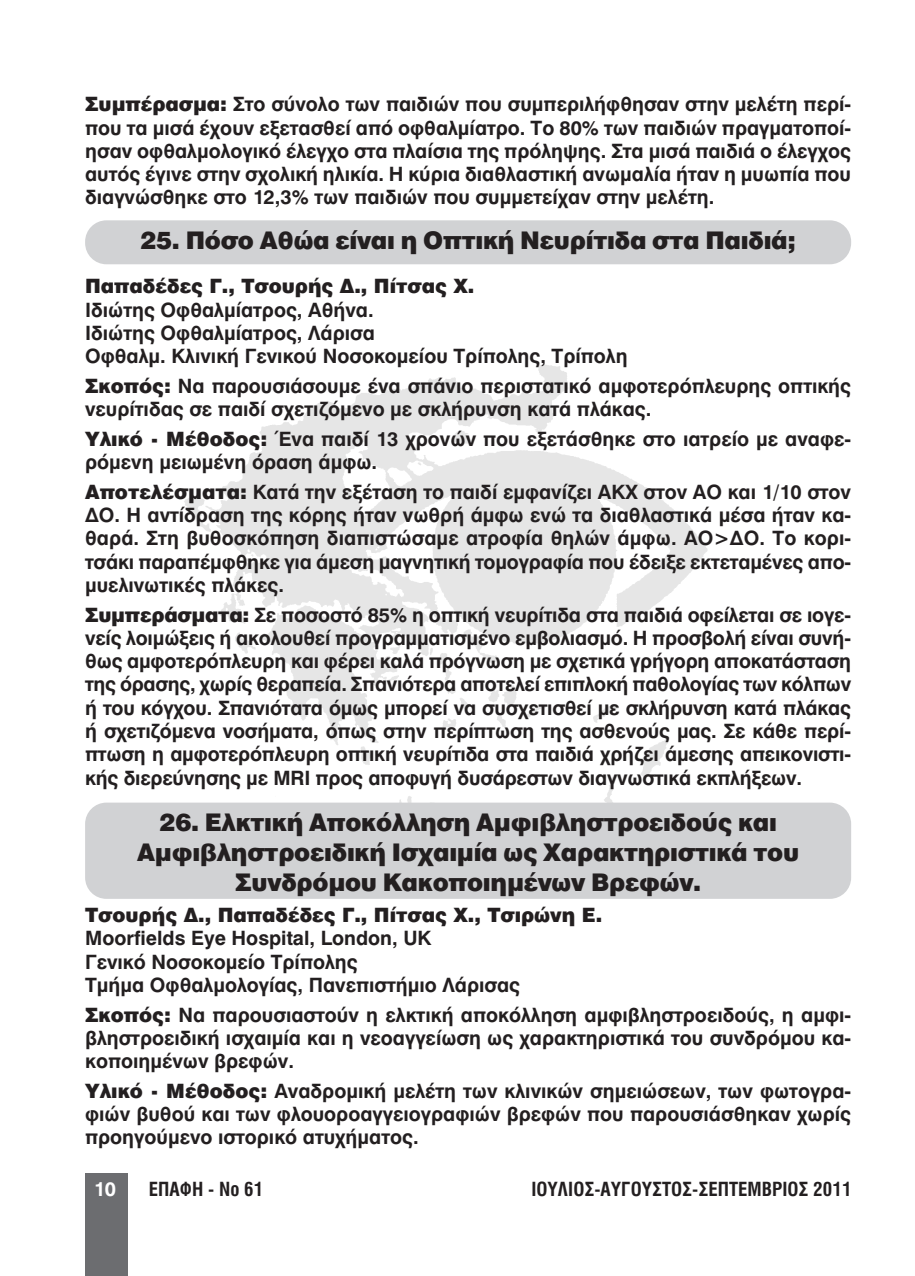
<style>
.page{position:relative;width:915px;height:1276px;background:#fff}
.page>*{position:absolute;margin:0;border:0;box-sizing:border-box;transform-origin:0 0}
.t1{font:900 24px/30px "UB Helvetica";letter-spacing:-.01em;color:#231f20;text-align:center}
.t2{font:19.5px/23.2px "UB Helvetica Bold";color:#231f20;text-align:justify}
.t3{font:900 19.5px "UB Helvetica";color:#231f20}
.t4{font:19.5px "UB Helvetica Cond Bold";color:#231f20}
.t5{font:19.5px "UB Helvetica Bold";color:#fff}
.s1{font-family:"UB Helvetica";font-weight:900}
</style>
<div class="page">
<img style="left:184px;top:364px;width:524px;height:438px">
<div style="left:85px;top:1174px;width:43px;height:102px;background:#6c6d70"></div>
<div style="left:85px;top:220px;width:765px;height:44px;background:#d1d2d4;border-radius:21px"></div>
<div style="left:85px;top:802px;width:765px;height:97px;background:#d1d2d4;border-radius:21px"></div>
<p class="t2" style="left:85px;top:92px;width:767px"><span class="s1">Συµπέρασµα:</span> Στο σύνολο των παιδιών που συµπεριλήφθησαν στην µελέτη περί&shy;που τα µισά έχουν εξετασθεί από οφθαλµίατρο. Το 80% των παιδιών πραγµατοποί&shy;ησαν οφθαλµολογικό έλεγχο στα πλαίσια της πρόληψης. Στα µισά παιδιά ο έλεγχος αυτός έγινε στην σχολική ηλικία. Η κύρια διαθλαστική ανωµαλία ήταν η µυωπία που διαγνώσθηκε στο 12,3% των παιδιών που συµµετείχαν στην µελέτη.</p>
<p class="t1" style="left:140px;top:225px;width:657px">25. Πόσο Αθώα είναι η Οπτική Νευρίτιδα στα Παιδιά;</p>
<p class="t3" style="left:85px;top:274px;width:390px">Παπαδέδες Γ., Τσουρής ∆., Πίτσας Χ.</p>
<p class="t2" style="left:85px;top:298px;width:544px;text-align:left">Ιδιώτης Οφθαλµίατρος, Αθήνα.<br>Ιδιώτης Οφθαλµίατρος, Λάρισα<br>Οφθαλµ. Κλινική Γενικού Νοσοκοµείου Τρίπολης, Τρίπολη</p>
<p class="t2" style="left:85px;top:374px;width:767px"><span class="s1">Σκοπός:</span> Να παρουσιάσουµε ένα σπάνιο περιστατικό αµφοτερόπλευρης οπτικής νευρίτιδας σε παιδί σχετιζόµενο µε σκλήρυνση κατά πλάκας.</p>
<p class="t2" style="left:85px;top:427px;width:767px"><span class="s1">Υλικό - Μέθοδος:</span> Ένα παιδί 13 χρονών που εξετάσθηκε στο ιατρείο µε αναφε&shy;ρόµενη µειωµένη όραση άµφω.</p>
<p class="t2" style="left:85px;top:480px;width:767px"><span class="s1">Αποτελέσµατα:</span> Κατά την εξέταση το παιδί εµφανίζει ΑΚΧ στον ΑΟ και 1/10 στον ∆Ο. Η αντίδραση της κόρης ήταν νωθρή άµφω ενώ τα διαθλαστικά µέσα ήταν κα&shy;θαρά. Στη βυθοσκόπηση διαπιστώσαµε ατροφία θηλών άµφω. ΑΟ&gt;∆Ο. Το κορι&shy;τσάκι παραπέµφθηκε για άµεση µαγνητική τοµογραφία που έδειξε εκτεταµένες απο&shy;µυελινωτικές πλάκες.</p>
<p class="t2" style="left:85px;top:603px;width:767px"><span class="s1">Συµπεράσµατα:</span> Σε ποσοστό 85% η οπτική νευρίτιδα στα παιδιά οφείλεται σε ιογε&shy;νείς λοιµώξεις ή ακολουθεί προγραµµατισµένο εµβολιασµό. Η προσβολή είναι συνή&shy;θως αµφοτερόπλευρη και φέρει καλά πρόγνωση µε σχετικά γρήγορη αποκατάσταση της όρασης, χωρίς θεραπεία. Σπανιότερα αποτελεί επιπλοκή παθολογίας των κόλπων ή του κόγχου. Σπανιότατα όµως µπορεί να συσχετισθεί µε σκλήρυνση κατά πλάκας ή σχετιζόµενα νοσήµατα, όπως στην περίπτωση της ασθενούς µας. Σε κάθε περί&shy;πτωση η αµφοτερόπλευρη οπτική νευρίτιδα στα παιδιά χρήζει άµεσης απεικονιστι&shy;κής διερεύνησης µε MRI προς αποφυγή δυσάρεστων διαγνωστικά εκπλήξεων.</p>
<p class="t1" style="left:137px;top:807px;width:663px">26. Ελκτική Αποκόλληση Αµφιβληστροειδούς και<br>Αµφιβληστροειδική Ισχαιµία ως Χαρακτηριστικά του<br>Συνδρόµου Κακοποιηµένων Βρεφών.</p>
<p class="t3" style="left:85px;top:903px;width:518px">Τσουρής ∆., Παπαδέδες Γ., Πίτσας Χ., Τσιρώνη Ε.</p>
<p class="t2" style="left:85px;top:926px;width:436px;text-align:left">Moorfields Eye Hospital, London, UK<br>Γενικό Νοσοκοµείο Τρίπολης<br>Τµήµα Οφθαλµολογίας, Πανεπιστήµιο Λάρισας</p>
<p class="t2" style="left:85px;top:1003px;width:767px"><span class="s1">Σκοπός:</span> Να παρουσιαστούν η ελκτική αποκόλληση αµφιβληστροειδούς, η αµφι&shy;βληστροειδική ισχαιµία και η νεοαγγείωση ως χαρακτηριστικά του συνδρόµου κα&shy;κοποιηµένων βρεφών.</p>
<p class="t2" style="left:85px;top:1079px;width:767px"><span class="s1">Υλικό - Μέθοδος:</span> Αναδροµική µελέτη των κλινικών σηµειώσεων, των φωτογρα&shy;φιών βυθού και των φλουοροαγγειογραφιών βρεφών που παρουσιάσθηκαν χωρίς προηγούµενο ιστορικό ατυχήµατος.</p>
<p class="t5" style="left:94px;top:1176px;width:24px">10</p>
<p class="t4" style="left:149px;top:1178px;width:116px">EΠΑΦΗ - Νο 61</p>
<p class="t4" style="left:531px;top:1178px;width:321px">ΙΟΥΛΙΟΣ-ΑΥΓΟΥΣΤΟΣ-ΣΕΠΤΕΜΒΡΙΟΣ 2011</p>
</div>
